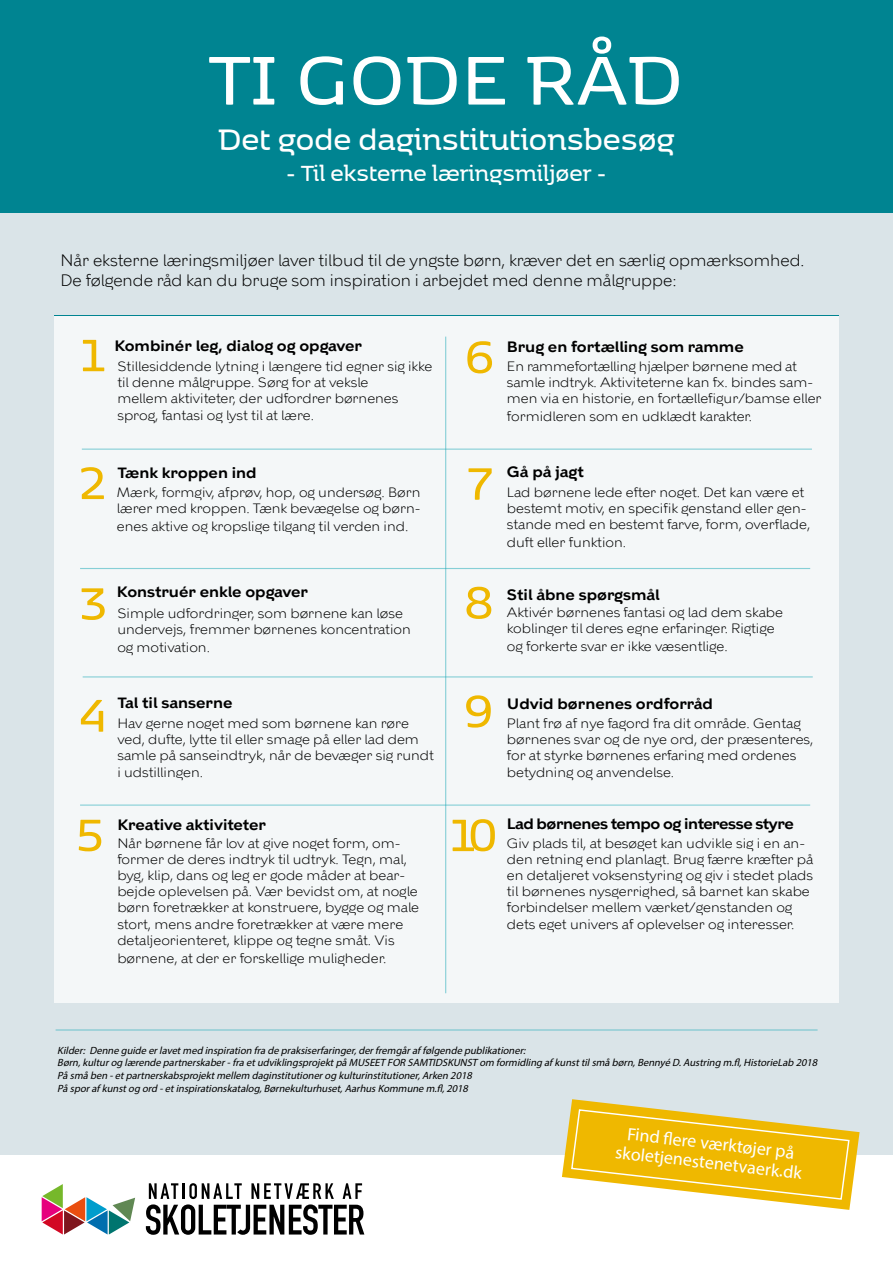
<style>
.page{position:relative;width:893px;height:1263px;background:#fff}
.page>*{position:absolute;margin:0;border:0;box-sizing:border-box;transform-origin:0 0}
.t1{font:81px "KBH";color:#fff}
.t2{font:52.5px "KBH";color:#efb800;scale:1.04 1}
.t3{font:34.5px "KBH";color:#fff}
.t4{font:25.5px "KBH";color:#fff}
.t5{font:18px "Myriad Pro";color:#fff}
.t6{font:300 16.5px/19.8px "KBH";color:#000}
.Paragraph_Style_1{font:600 15px "KBH";color:#000;scale:1.04 1}
.Paragraph_Style_1-2{font:600 15px "KBH";letter-spacing:-.03em;color:#000;scale:1.04 1}
.t7{font:300 13.5px/16.2px "KBH";color:#000;scale:1.04 1}
.t8{font:italic 10.5px "Myriad Pro";color:#000}
</style>
<div class="page">
<div style="left:0;top:191px;width:893px;height:963px;background:#dae4e8"></div>
<div style="left:0;top:0;width:893px;height:213px;background:#008491"></div>
<svg style="left:146px;top:1183px;width:218px;height:52px"></svg>
<svg style="left:42px;top:1184px;width:93px;height:50px"></svg>
<div style="left:55px;top:315px;width:784px;height:687px;background:#f4f7f8"></div>
<hr style="left:445px;top:337px;width:1px;height:656px;background:#18a7b5">
<hr style="left:82px;top:449px;width:730px;height:1px;background:#18a7b5">
<hr style="left:80px;top:568px;width:730px;height:1px;background:#18a7b5">
<hr style="left:83px;top:676px;width:730px;height:1px;background:#18a7b5">
<hr style="left:80px;top:804px;width:730px;height:2px;background:#18a7b5">
<hr style="left:56px;top:1029px;width:762px;height:1px;background:#18a7b5">
<svg style="left:562px;top:1099px;width:298px;height:111px"></svg>
<p class="t1" style="left:209px;top:37px;width:476px">TI GODE RÅD</p>
<p class="t3" style="left:218px;top:121px;width:458px">Det gode daginstitutionsbesøg</p>
<p class="t4" style="left:286px;top:160px;width:322px">- Til eksterne læringsmiljøer -</p>
<p class="t6" style="left:61px;top:250px;width:745px">Når eksterne læringsmiljøer laver tilbud til de yngste børn, kræver det en særlig opmærksomhed.<br>De følgende råd kan du bruge som inspiration i arbejdet med denne målgruppe:</p>
<p class="t2" style="left:82px;top:327px;width:23px">1</p>
<p class="t2" style="left:464px;top:329px;width:31px">6</p>
<p class="Paragraph_Style_1" style="left:114px;top:336px;width:240px">Kombinér leg, dialog og opgaver</p>
<p class="t7" style="left:117px;top:358px;width:304px">Stillesiddende lytning i længere tid egner sig ikke til denne målgruppe. Sørg for at veksle<br>mellem aktiviteter, der udfordrer børnenes sprog, fantasi og lyst til at lære.</p>
<p class="Paragraph_Style_1" style="left:507px;top:337px;width:229px">Brug en fortælling som ramme</p>
<p class="t7" style="left:507px;top:358px;width:304px">En rammefortælling hjælper børnene med at samle indtryk. Aktiviteterne kan fx. bindes sam&shy;men via en historie, en fortællefigur/bamse eller</p>
<p class="t7" style="left:507px;top:408px;width:237px">formidleren som en udklædt karakter.</p>
<p class="t2" style="left:79px;top:455px;width:28px">2</p>
<p class="t2" style="left:468px;top:456px;width:25px">7</p>
<p class="Paragraph_Style_1" style="left:117px;top:464px;width:135px">Tænk kroppen ind</p>
<p class="t7" style="left:117px;top:484px;width:293px">Mærk, formgiv, afprøv, hop, og undersøg. Børn lærer med kroppen. Tænk bevægelse og børn-</p>
<p class="t7" style="left:117px;top:518px;width:282px">enes aktive og kropslige tilgang til verden ind.</p>
<p class="Paragraph_Style_1" style="left:507px;top:463px;width:75px">Gå på jagt</p>
<p class="t7" style="left:507px;top:484px;width:293px">Lad børnene lede efter noget. Det kan være et bestemt motiv, en specifik genstand eller gen&shy;stande med en bestemt farve, form, overflade,</p>
<p class="t7" style="left:507px;top:534px;width:116px">duft eller funktion.</p>
<p class="Paragraph_Style_1" style="left:117px;top:583px;width:185px">Konstruér enkle opgaver</p>
<p class="t7" style="left:117px;top:605px;width:284px">Simple udfordringer, som børnene kan løse undervejs, fremmer børnenes koncentration</p>
<p class="t7" style="left:117px;top:639px;width:91px">og motivation.</p>
<p class="t2" style="left:79px;top:576px;width:29px">3</p>
<p class="t2" style="left:464px;top:575px;width:31px">8</p>
<p class="Paragraph_Style_1" style="left:507px;top:586px;width:148px">Stil åbne spørgsmål</p>
<p class="t7" style="left:507px;top:604px;width:267px">Aktivér børnenes fantasi og lad dem skabe koblinger til deres egne erfaringer. Rigtige</p>
<p class="t7" style="left:507px;top:638px;width:214px">og forkerte svar er ikke væsentlige.</p>
<p class="t2" style="left:79px;top:687px;width:29px">4</p>
<p class="t2" style="left:463px;top:683px;width:31px">9</p>
<p class="Paragraph_Style_1" style="left:117px;top:694px;width:112px">Tal til sanserne</p>
<p class="t7" style="left:117px;top:715px;width:306px">Hav gerne noget med som børnene kan røre ved, dufte, lytte til eller smage på eller lad dem samle på sanseindtryk, når de bevæger sig rundt i udstillingen.</p>
<p class="Paragraph_Style_1" style="left:507px;top:695px;width:199px">Udvid børnenes ordforråd</p>
<p class="t7" style="left:507px;top:715px;width:296px">Plant frø af nye fagord fra dit område. Gentag børnenes svar og de nye ord, der præsenteres, for at styrke børnenes erfaring med ordenes betydning og anvendelse.</p>
<p class="Paragraph_Style_1" style="left:117px;top:815px;width:144px">Kreative aktiviteter</p>
<p class="t2" style="left:76px;top:807px;width:29px">5</p>
<p class="t2" style="left:451px;top:807px;width:46px">10</p>
<p class="t7" style="left:117px;top:835px;width:292px">Når børnene får lov at give noget form, om&shy;former de deres indtryk til udtryk. Tegn, mal, byg, klip, dans og leg er gode måder at bear&shy;bejde oplevelsen på. Vær bevidst om, at nogle børn foretrækker at konstruere, bygge og male stort, mens andre foretrækker at være mere detaljeorienteret, klippe og tegne småt. Vis</p>
<p class="t7" style="left:117px;top:950px;width:260px">børnene, at der er forskellige muligheder.</p>
<p class="Paragraph_Style_1-2" style="left:507px;top:815px;width:277px">Lad børnenes tempo og interesse styre</p>
<p class="t7" style="left:507px;top:835px;width:296px">Giv plads til, at besøget kan udvikle sig i en an&shy;den retning end planlagt. Brug færre kræfter på en detaljeret voksenstyring og giv i stedet plads til børnenes nysgerrighed, så barnet kan skabe forbindelser mellem værket/genstanden og dets eget univers af oplevelser og interesser.</p>
<p class="t8" style="left:57px;top:1044px;width:472px">Kilder: Denne guide erlavetmed inspiration fra de praksiserfaringer,derfremgåraffølgende publikationer:</p>
<p class="t8" style="left:57px;top:1056px;width:764px">Børn,kulturog lærende partnerskaber-fra etudviklingsprojektpå MUSEET FOR SAMTIDSKUNST om formidling afkunsttilsmå børn,Bennyé D.Austring m.fl,HistorieLab 2018</p>
<p class="t8" style="left:57px;top:1069px;width:419px">På små ben -etpartnerskabsprojektmellem daginstitutionerog kulturinstitutioner,Arken 2018</p>
<p class="t8" style="left:57px;top:1082px;width:415px">På sporafkunstog ord -etinspirationskatalog,Børnekulturhuset,AarhusKommune m.fl,2018</p>
<p class="t5" style="left:628px;top:1123px;width:170px;rotate:6deg">Find fl ere værktøjer på</p>
<p class="t5" style="left:617px;top:1141px;width:189px;rotate:6deg">skoletjenestenetvaerk.dk</p>
</div>
